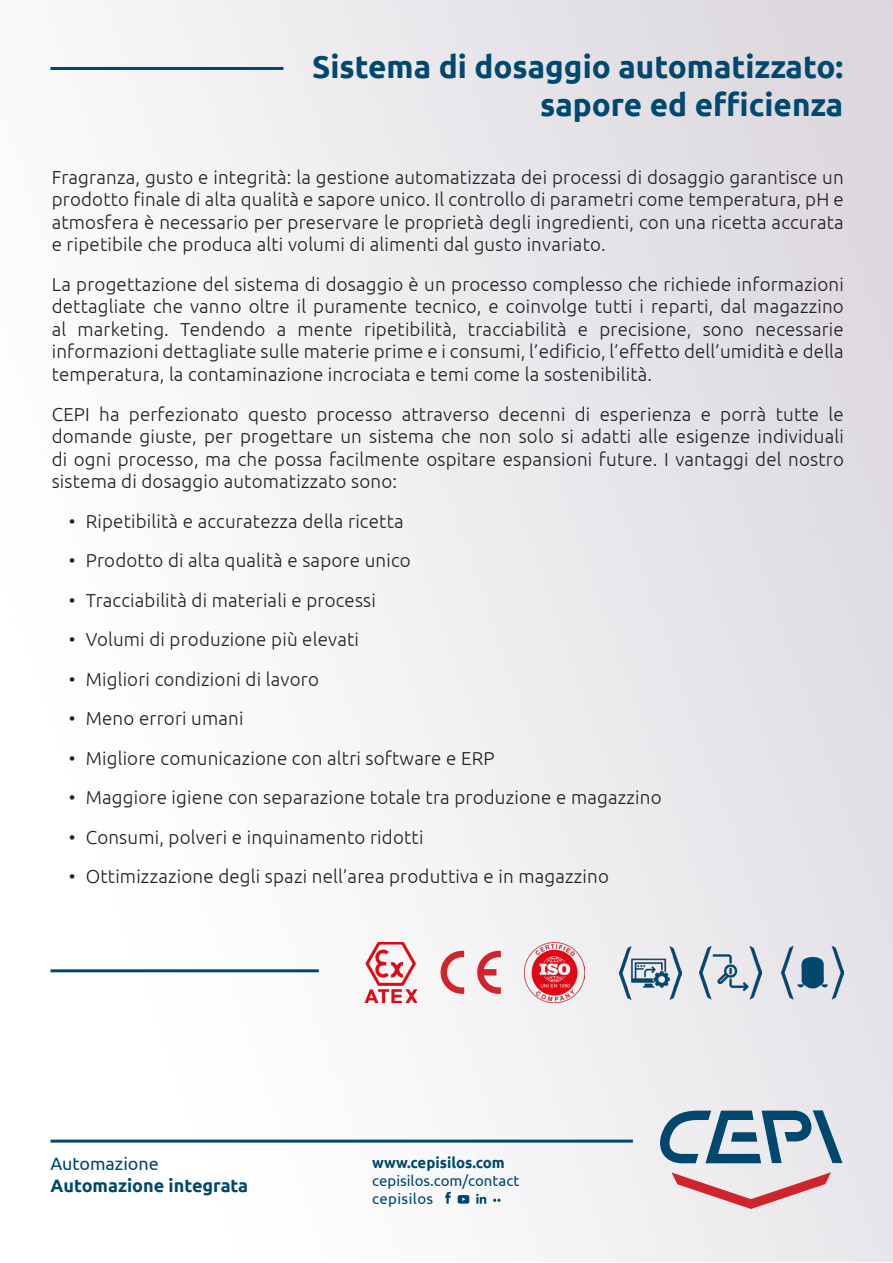
<style>
.page{position:relative;width:893px;height:1263px;background:#fff}
.page>*{position:absolute;margin:0;border:0;box-sizing:border-box;transform-origin:0 0}
.t1{font:700 31.5px "Ubuntu";color:#00486d}
.t2{font:300 18.75px/22.5px "Ubuntu";letter-spacing:.01em;color:#231f20;text-align:justify}
.t3{font:700 18px "Ubuntu";color:#00486d}
.t4{font:18px "Ubuntu";color:#00486d}
.t5{font:15px/18px "Ubuntu";color:#00486d}
.t6{font:700 15px "Ubuntu";color:#00486d}
</style>
<div class="page">
<img style="left:50px;top:0;width:843px;height:1261px">
<svg style="left:659px;top:1110px;width:183px;height:53px;background:#8ba7b8"></svg>
<svg style="left:671px;top:1172px;width:160px;height:37px;background:#e5b7bb"></svg>
<hr style="left:50px;top:1139px;width:583px;height:3px;background:#00486d">
<svg style="left:445px;top:1192px;width:6px;height:12px"></svg>
<svg style="left:458px;top:1195px;width:11px;height:9px"></svg>
<svg style="left:476px;top:1194px;width:10px;height:10px"></svg>
<svg style="left:493px;top:1199px;width:8px;height:3px"></svg>
<hr style="left:50px;top:67px;width:233px;height:3px;background:#00486d">
<img style="left:699px;top:941px;width:63px;height:62px">
<img style="left:619px;top:941px;width:63px;height:62px">
<img style="left:781px;top:941px;width:62px;height:62px">
<img style="left:362px;top:942px;width:55px;height:60px">
<img style="left:525px;top:942px;width:60px;height:60px">
<svg style="left:475px;top:951px;width:26px;height:43px"></svg>
<svg style="left:441px;top:951px;width:23px;height:43px"></svg>
<hr style="left:50px;top:969px;width:269px;height:3px;background:#00486d">
<p class="t1" style="left:312px;top:48px;width:533px">Sistema di dosaggio automatizzato:</p>
<p class="t1" style="left:540px;top:86px;width:305px">sapore ed efficienza</p>
<p class="t2" style="left:52px;top:166px;width:794px">Fragranza, gusto e integrità: la gestione automatizzata dei processi di dosaggio garantisce un prodotto finale di alta qualità e sapore unico. Il controllo di parametri come temperatura, pH e atmosfera è necessario per preservare le proprietà degli ingredienti, con una ricetta accurata e ripetibile che produca alti volumi di alimenti dal gusto invariato.</p>
<p class="t2" style="left:52px;top:273px;width:794px">La progettazione del sistema di dosaggio è un processo complesso che richiede informazioni dettagliate che vanno oltre il puramente tecnico, e coinvolge tutti i reparti, dal magazzino al marketing. Tendendo a mente ripetibilità, tracciabilità e precisione, sono necessarie informazioni dettagliate sulle materie prime e i consumi, l’edificio, l’effetto dell’umidità e della temperatura, la contaminazione incrociata e temi come la sostenibilità.</p>
<p class="t2" style="left:52px;top:402px;width:794px">CEPI ha perfezionato questo processo attraverso decenni di esperienza e porrà tutte le domande giuste, per progettare un sistema che non solo si adatti alle esigenze individuali di ogni processo, ma che possa facilmente ospitare espansioni future. I vantaggi del nostro sistema di dosaggio automatizzato sono:</p>
<p class="t2" style="left:69px;top:509px;width:336px">• Ripetibilità e accuratezza della ricetta</p>
<p class="t2" style="left:69px;top:549px;width:344px">• Prodotto di alta qualità e sapore unico</p>
<p class="t2" style="left:69px;top:588px;width:309px">• Tracciabilità di materiali e processi</p>
<p class="t2" style="left:69px;top:628px;width:292px">• Volumi di produzione più elevati</p>
<p class="t2" style="left:69px;top:667px;width:252px">• Migliori condizioni di lavoro</p>
<p class="t2" style="left:69px;top:707px;width:176px">• Meno errori umani</p>
<p class="t2" style="left:69px;top:746px;width:427px">• Migliore comunicazione con altri software e ERP</p>
<p class="t2" style="left:69px;top:786px;width:594px">• Maggiore igiene con separazione totale tra produzione e magazzino</p>
<p class="t2" style="left:69px;top:825px;width:356px">• Consumi, polveri e inquinamento ridotti</p>
<p class="t2" style="left:69px;top:865px;width:542px">• Ottimizzazione degli spazi nell’area produttiva e in magazzino</p>
<p class="t4" style="left:50px;top:1153px;width:110px">Automazione</p>
<p class="t3" style="left:50px;top:1174px;width:199px">Automazione integrata</p>
<p class="t6" style="left:372px;top:1153px;width:134px">www.cepisilos.com</p>
<p class="t5" style="left:372px;top:1171px;width:149px">cepisilos.com/contact cepisilos</p>
</div>
